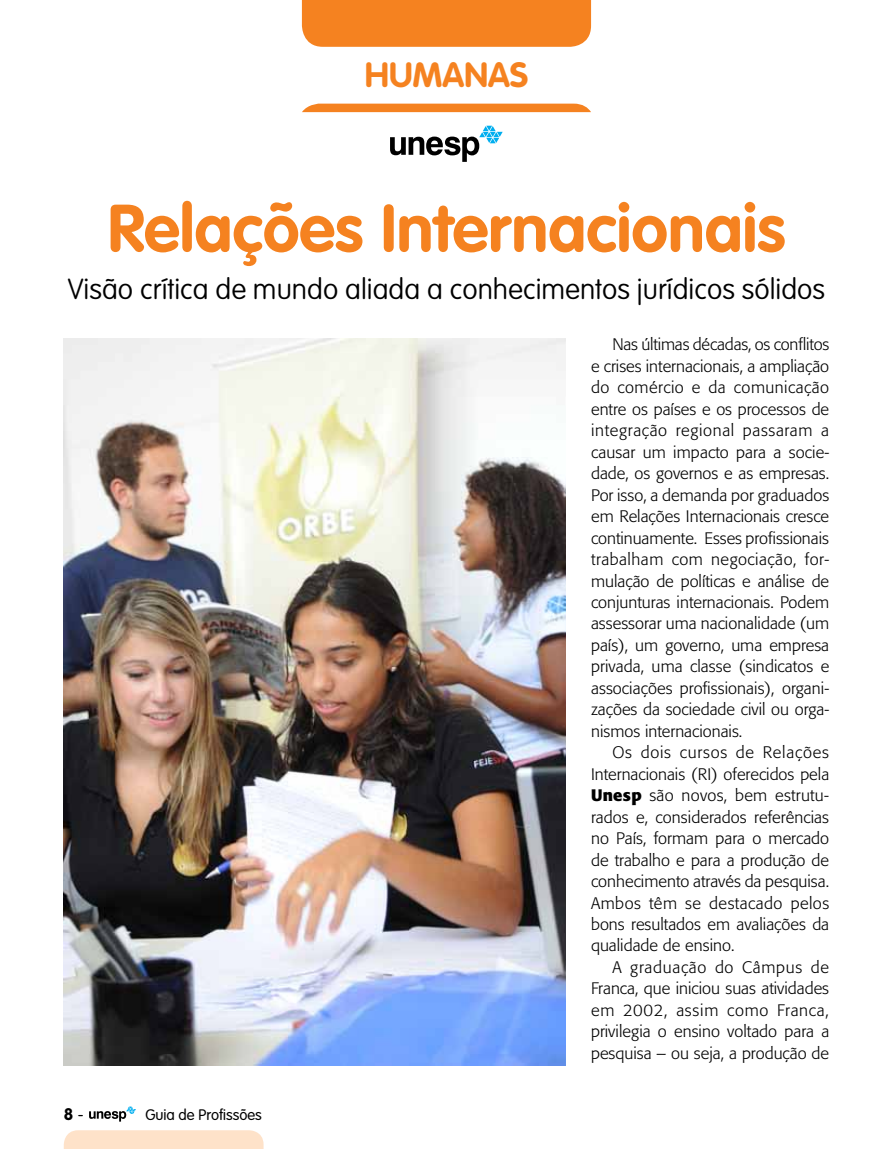
<style>
.page{position:relative;width:893px;height:1149px;background:#fff}
.page>*{position:absolute;margin:0;border:0;box-sizing:border-box;transform-origin:0 0}
.t1{font:700 66px "VAG Rounded";color:#f58220}
.t2{font:700 34.5px "VAG Rounded";color:#f58220}
.t3{font:100 28.5px "VAG Rounded";color:#000}
.t4{font:300 16.5px/21.5px "Formata";color:#000;text-align:justify}
.t5{font:700 16.5px "VAG Rounded";color:#000}
.t6{font:300 15px "VAG Rounded";color:#000}
.s1{font-weight:700}
</style>
<div class="page">
<div style="left:302px;top:104px;width:289px;height:8px;background:#f58220"></div>
<div style="left:302px;top:0;width:289px;height:47px;background:#f58220"></div>
<svg style="left:64px;top:1130px;width:200px;height:18px;background:#fee3cb"></svg>
<svg style="left:89px;top:1106px;width:47px;height:15px"></svg>
<svg style="left:390px;top:126px;width:113px;height:36px"></svg>
<img style="left:64px;top:338px;width:502px;height:727px">
<h2 class="t2" style="left:365px;top:55px;width:165px">HUMANAS</h2>
<h1 class="t1" style="left:108px;top:189px;width:679px">Relações Internacionais</h1>
<h3 class="t3" style="left:68px;top:272px;width:759px">Visão crítica de mundo aliada a conhecimentos jurídicos sólidos</h3>
<p class="t4" style="left:591px;top:334px;width:240px;text-indent:21px">Nas últimas décadas, os conflitos e crises internacionais, a ampliação do comércio e da comunicação entre os países e os processos de integração regional passaram a causar um impacto para a socie&shy;dade, os governos e as empresas.<br>Por isso, a demanda por graduados em Relações Internacionais cresce continuamente. Esses profissionais trabalham com negociação, for&shy;mulação de políticas e análise de conjunturas internacionais. Podem assessorar uma nacionalidade (um país), um governo, uma empresa privada, uma classe (sindicatos e associações profissionais), organi&shy;zações da sociedade civil ou orga&shy;nismos internacionais.</p>
<p class="t4" style="left:591px;top:741px;width:240px;text-indent:21px">Os dois cursos de Relações Internacionais (RI) oferecidos pela <span class="s1">Unesp</span> são novos, bem estrutu&shy;rados e, considerados referências no País, formam para o mercado de trabalho e para a produção de conhecimento através da pesquisa.<br>Ambos têm se destacado pelos bons resultados em avaliações da qualidade de ensino.</p>
<p class="t4" style="left:591px;top:956px;width:240px;text-indent:21px">A graduação do Câmpus de Franca, que iniciou suas atividades em 2002, assim como Franca, privilegia o ensino voltado para a pesquisa – ou seja, a produção de</p>
<p class="t5" style="left:64px;top:1103px;width:11px">8</p>
<p class="t6" style="left:145px;top:1105px;width:118px">Guia de Profissões</p>
</div>
